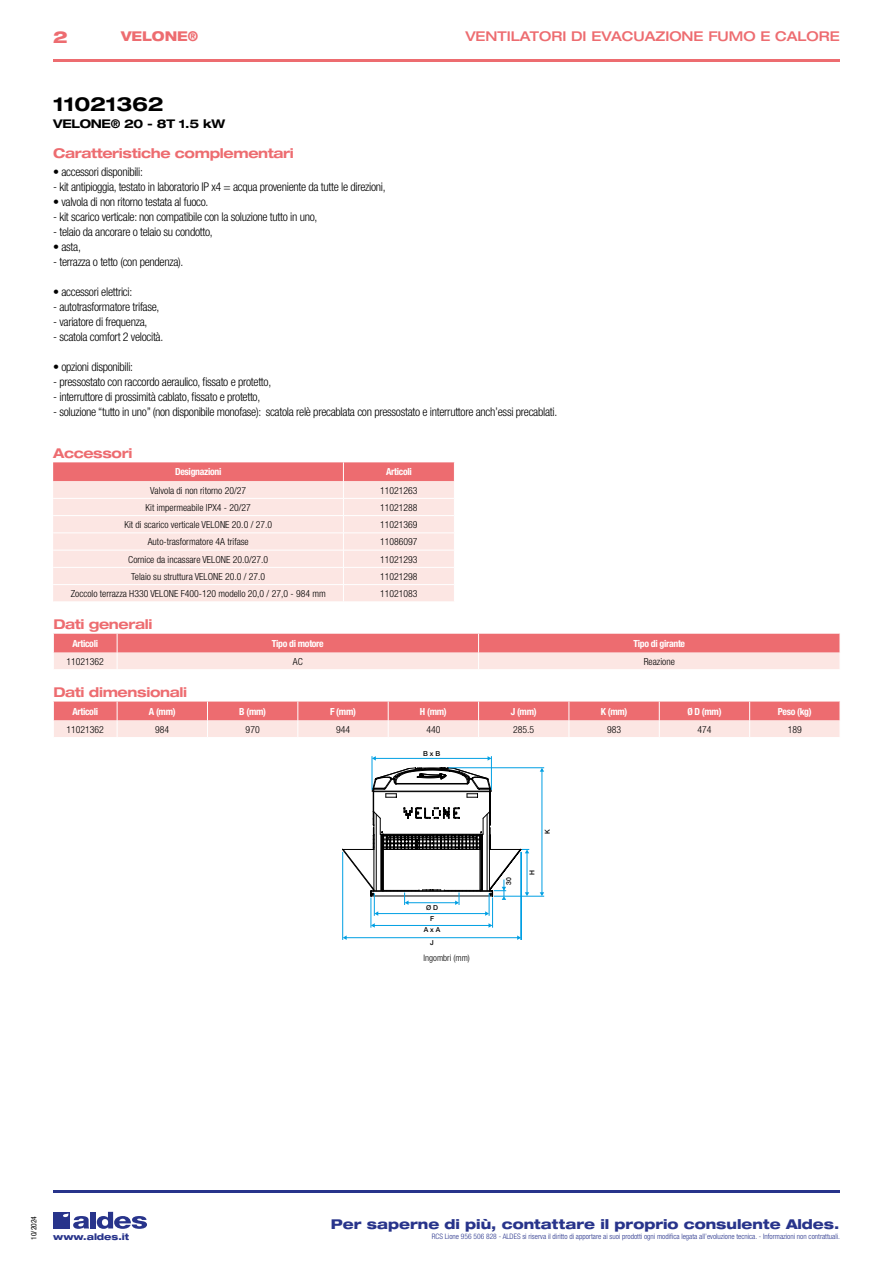
<style>
.page{position:relative;width:893px;height:1263px;background:#fff}
.page>*{position:absolute;margin:0;border:0;box-sizing:border-box;transform-origin:0 0}
.t1{font:700 expanded 19.5px "Helvetica Neue LT Std";letter-spacing:-.01em;color:#000}
.t2{font:800 expanded 16.5px "Helvetica Neue LT Std";color:#ed6c70}
.t3{font:700 expanded 13.5px "Helvetica Neue LT Std";letter-spacing:-.025em;color:#ed6c70}
.t4{font:800 expanded 13.5px "Helvetica Neue LT Std";color:#28348b}
.t5{font:500 expanded 13.5px "Helvetica Neue LT Std";color:#ed6c70}
.t6{font:800 expanded 13.5px "Helvetica Neue LT Std";color:#ed6c70;scale:.95 1}
.t7{font:300 condensed 12px "Helvetica Neue LT Std";letter-spacing:-.025em;color:#000}
.t8{font:700 expanded 12px "Helvetica Neue LT Std";letter-spacing:-.025em;color:#000}
.t9{font:300 condensed 9.75px "Helvetica Neue";color:#000}
.t10{font:700 condensed 9.75px "Helvetica Neue LT Std";letter-spacing:-.03em;color:#fff}
.t11{font:800 expanded 9px "Helvetica Neue LT Std";color:#28348b}
.t12{font:300 condensed 9px "Helvetica Neue LT Std";color:#000}
.t13{font:300 condensed 7.5px "Helvetica Neue LT Std";color:#28348b}
.t14{font:condensed 7.5px "Helvetica Neue LT Std";color:#000}
.t15{font:500 6.75px/10.9px "Helvetica Neue";color:#000;text-align:center}
</style>
<div class="page">
<div style="left:53px;top:1212px;width:17px;height:16px;background:#28348b"></div>
<div style="left:90px;top:1212px;width:6px;height:16px;background:#28348b"></div>
<svg style="left:97px;top:1212px;width:50px;height:17px"></svg>
<svg style="left:63px;top:1213px;width:26px;height:16px"></svg>
<hr style="left:53px;top:59px;width:787px;height:2px;background:#ed6c70">
<hr style="left:53px;top:1190px;width:787px;height:2px;background:#28348b">
<svg style="left:53px;top:462px;width:402px;height:139px;background:#fad6d5"></svg>
<svg style="left:53px;top:634px;width:787px;height:35px;background:#f4a6a7"></svg>
<svg style="left:53px;top:701px;width:787px;height:36px;background:#f4a8a8"></svg>
<hr style="left:372px;top:756px;width:1px;height:34px;background:#009fe3">
<hr style="left:491px;top:756px;width:1px;height:34px;background:#009fe3">
<hr style="left:373px;top:758px;width:116px;height:1px;background:#009fe3">
<svg style="left:488px;top:756px;width:3px;height:5px"></svg>
<svg style="left:372px;top:756px;width:4px;height:5px"></svg>
<hr style="left:492px;top:897px;width:1px;height:31px;background:#009fe3">
<hr style="left:371px;top:897px;width:1px;height:31px;background:#009fe3">
<hr style="left:373px;top:925px;width:118px;height:1px;background:#009fe3">
<svg style="left:371px;top:923px;width:4px;height:5px"></svg>
<svg style="left:488px;top:923px;width:4px;height:5px"></svg>
<hr style="left:342px;top:852px;width:1px;height:88px;background:#009fe3">
<hr style="left:345px;top:937px;width:175px;height:1px;background:#009fe3">
<svg style="left:343px;top:935px;width:4px;height:5px"></svg>
<svg style="left:517px;top:935px;width:4px;height:5px"></svg>
<hr style="left:521px;top:852px;width:1px;height:88px;background:#009fe3">
<hr style="left:448px;top:767px;width:96px;height:1px;background:#009fe3">
<hr style="left:494px;top:896px;width:50px;height:1px;background:#009fe3">
<hr style="left:542px;top:769px;width:1px;height:125px;background:#009fe3">
<svg style="left:540px;top:892px;width:4px;height:4px"></svg>
<svg style="left:540px;top:768px;width:4px;height:4px"></svg>
<svg style="left:342px;top:767px;width:187px;height:149px"></svg>
<h2 class="t2" style="left:53px;top:26px;width:16px">2</h2>
<p class="t6" style="left:121px;top:28px;width:82px">VELONE®</p>
<p class="t5" style="left:465px;top:28px;width:376px">VENTILATORI DI EVACUAZIONE FUMO E CALORE</p>
<h1 class="t1" style="left:53px;top:92px;width:112px">11021362</h1>
<p class="t8" style="left:53px;top:116px;width:173px">VELONE® 20 - 8T 1.5 kW</p>
<p class="t3" style="left:53px;top:145px;width:242px">Caratteristiche complementari</p>
<p class="t7" style="left:53px;top:164px;width:91px">• accessori disponibili:</p>
<p class="t7" style="left:53px;top:179px;width:334px">- kit antipioggia, testato in laboratorio IP x4 = acqua proveniente da tutte le direzioni,</p>
<p class="t7" style="left:53px;top:194px;width:157px">• valvola di non ritorno testata al fuoco.</p>
<p class="t7" style="left:53px;top:209px;width:266px">- kit scarico verticale: non compatibile con la soluzione tutto in uno,</p>
<p class="t7" style="left:53px;top:224px;width:161px">- telaio da ancorare o telaio su condotto,</p>
<p class="t7" style="left:53px;top:239px;width:29px">• asta,</p>
<p class="t7" style="left:53px;top:254px;width:132px">- terrazza o tetto (con pendenza).</p>
<p class="t7" style="left:53px;top:284px;width:81px">• accessori elettrici:</p>
<p class="t7" style="left:53px;top:299px;width:108px">- autotrasformatore trifase,</p>
<p class="t7" style="left:53px;top:314px;width:96px">- variatore di frequenza,</p>
<p class="t7" style="left:53px;top:329px;width:112px">- scatola comfort 2 velocità.</p>
<p class="t7" style="left:53px;top:359px;width:81px">• opzioni disponibili:</p>
<p class="t7" style="left:53px;top:374px;width:220px">- pressostato con raccordo aeraulico, fissato e protetto,</p>
<p class="t7" style="left:53px;top:389px;width:209px">- interruttore di prossimità cablato, fissato e protetto,</p>
<p class="t7" style="left:53px;top:404px;width:506px">- soluzione “tutto in uno” (non disponibile monofase): scatola relè precablata con pressostato e interruttore anch’essi precablati.</p>
<p class="t3" style="left:53px;top:444px;width:81px">Accessori</p>
<p class="t10" style="left:175px;top:466px;width:48px">Designazioni</p>
<p class="t10" style="left:386px;top:466px;width:27px">Articoli</p>
<p class="t9" style="left:150px;top:485px;width:97px">Valvola di non ritorno 20/27</p>
<p class="t9" style="left:380px;top:485px;width:39px">11021263</p>
<p class="t9" style="left:146px;top:502px;width:107px">Kit impermeabile IPX4 - 20/27</p>
<p class="t9" style="left:380px;top:502px;width:39px">11021288</p>
<p class="t9" style="left:124px;top:519px;width:149px">Kit di scarico verticale VELONE 20.0 / 27.0</p>
<p class="t9" style="left:380px;top:519px;width:39px">11021369</p>
<p class="t9" style="left:148px;top:536px;width:102px">Auto-trasformatore 4A trifase</p>
<p class="t9" style="left:380px;top:536px;width:39px">11086097</p>
<p class="t9" style="left:128px;top:554px;width:141px">Cornice da incassare VELONE 20.0/27.0</p>
<p class="t9" style="left:380px;top:554px;width:39px">11021293</p>
<p class="t9" style="left:131px;top:571px;width:135px">Telaio su struttura VELONE 20.0 / 27.0</p>
<p class="t9" style="left:380px;top:571px;width:39px">11021298</p>
<p class="t9" style="left:71px;top:588px;width:256px">Zoccolo terrazza H330 VELONE F400-120 modello 20,0 / 27,0 - 984 mm</p>
<p class="t9" style="left:380px;top:588px;width:39px">11021083</p>
<p class="t3" style="left:53px;top:616px;width:101px">Dati generali</p>
<p class="t10" style="left:72px;top:637px;width:27px">Articoli</p>
<p class="t10" style="left:272px;top:637px;width:53px">Tipo di motore</p>
<p class="t10" style="left:633px;top:637px;width:53px">Tipo di girante</p>
<p class="t9" style="left:67px;top:656px;width:39px">11021362</p>
<p class="t9" style="left:293px;top:656px;width:11px">AC</p>
<p class="t9" style="left:644px;top:656px;width:33px">Reazione</p>
<p class="t3" style="left:53px;top:684px;width:135px">Dati dimensionali</p>
<p class="t10" style="left:72px;top:705px;width:27px">Articoli</p>
<p class="t10" style="left:149px;top:705px;width:28px">A (mm)</p>
<p class="t10" style="left:239px;top:705px;width:28px">B (mm)</p>
<p class="t10" style="left:330px;top:705px;width:27px">F (mm)</p>
<p class="t10" style="left:420px;top:705px;width:28px">H (mm)</p>
<p class="t10" style="left:511px;top:705px;width:27px">J (mm)</p>
<p class="t10" style="left:601px;top:705px;width:28px">K (mm)</p>
<p class="t10" style="left:687px;top:705px;width:36px">Ø D (mm)</p>
<p class="t10" style="left:778px;top:705px;width:35px">Peso (kg)</p>
<p class="t9" style="left:67px;top:724px;width:39px">11021362</p>
<p class="t9" style="left:155px;top:724px;width:16px">984</p>
<p class="t9" style="left:246px;top:724px;width:16px">970</p>
<p class="t9" style="left:336px;top:724px;width:16px">944</p>
<p class="t9" style="left:426px;top:724px;width:16px">440</p>
<p class="t9" style="left:513px;top:724px;width:23px">285.5</p>
<p class="t9" style="left:607px;top:724px;width:16px">983</p>
<p class="t9" style="left:697px;top:724px;width:16px">474</p>
<p class="t9" style="left:788px;top:724px;width:16px">189</p>
<p class="t15" style="left:423px;top:748px;width:19px">B x B</p>
<p class="t15" style="left:426px;top:902px;width:14px">Ø D<br>F</p>
<p class="t15" style="left:424px;top:924px;width:18px">A x A</p>
<p class="t15" style="left:430px;top:937px;width:5px">J</p>
<p class="t12" style="left:424px;top:952px;width:48px">Ingombri (mm)</p>
<p class="t15" style="left:503px;top:885px;width:9px;rotate:-90deg">30</p>
<p class="t15" style="left:542px;top:834px;width:6px;rotate:-90deg">K</p>
<p class="t15" style="left:527px;top:875px;width:6px;rotate:-90deg">H</p>
<p class="t14" style="left:29px;top:1240px;width:25px;rotate:-90deg">10/2024</p>
<p class="t4" style="left:331px;top:1215px;width:510px">Per saperne di più, contattare il proprio consulente Aldes.</p>
<p class="t11" style="left:53px;top:1231px;width:78px">www.aldes.it</p>
<p class="t13" style="left:432px;top:1232px;width:410px">RCS Lione 956 506 828 - ALDES si riserva il diritto di apportare ai suoi prodotti ogni modifica legata all’evoluzione tecnica. - Informazioni non contrattuali.</p>
</div>
